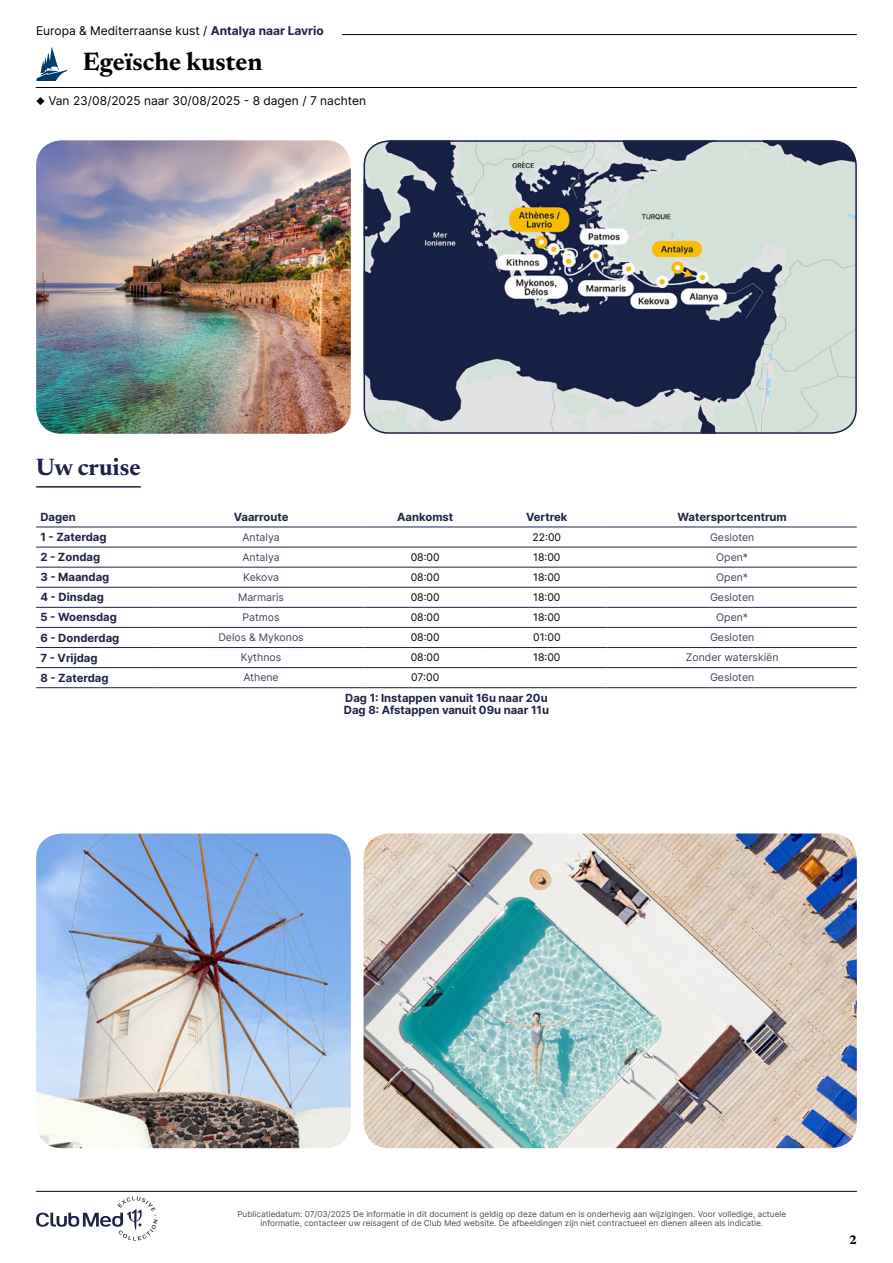
<style>
.page{position:relative;width:893px;height:1263px;background:#fff}
.page>*{position:absolute;margin:0;border:0;box-sizing:border-box;transform-origin:0 0}
.t1{font:700 25.5px "Newsreader 24 pt";color:#000}
.t2{font:700 24px "Newsreader 24 pt";color:#1e2346}
.t3{font:700 12.6px "Newsreader 24 pt";color:#000}
.t4{font:12px "Inter";color:#000}
.t5{font:700 11.25px/12px "Inter";color:#1e2346}
.t6{font:10.5px "Inter";color:#404462}
.t7{font:10.5px "Inter";color:#000}
.t8{font:8.25px/9px "Inter";color:#4d4d4d;text-align:center}
.s1{font-weight:700;color:#1e2346}
</style>
<div class="page">
<hr style="left:107px;top:34px;width:750px;height:1px;background:#000">
<hr style="left:36px;top:87px;width:821px;height:1px;background:#000">
<svg style="left:36px;top:47px;width:32px;height:34px"></svg>
<div style="left:36px;top:26px;width:305px;height:17px;background:#fff"></div>
<img style="left:364px;top:833px;width:493px;height:315px">
<hr style="left:36px;top:527px;width:122px;height:1px;background:#1e2346">
<hr style="left:158px;top:527px;width:206px;height:1px;background:#1e2346">
<hr style="left:364px;top:527px;width:122px;height:1px;background:#1e2346">
<hr style="left:486px;top:527px;width:122px;height:1px;background:#1e2346">
<hr style="left:608px;top:527px;width:249px;height:1px;background:#1e2346">
<hr style="left:36px;top:547px;width:122px;height:1px;background:#1e2346">
<hr style="left:158px;top:547px;width:206px;height:1px;background:#1e2346">
<hr style="left:364px;top:547px;width:122px;height:1px;background:#1e2346">
<hr style="left:486px;top:547px;width:122px;height:1px;background:#1e2346">
<hr style="left:608px;top:547px;width:249px;height:1px;background:#1e2346">
<hr style="left:36px;top:567px;width:122px;height:1px;background:#1e2346">
<hr style="left:158px;top:567px;width:206px;height:1px;background:#1e2346">
<hr style="left:364px;top:567px;width:122px;height:1px;background:#1e2346">
<hr style="left:486px;top:567px;width:122px;height:1px;background:#1e2346">
<hr style="left:608px;top:567px;width:249px;height:1px;background:#1e2346">
<hr style="left:36px;top:587px;width:122px;height:1px;background:#1e2346">
<hr style="left:158px;top:587px;width:206px;height:1px;background:#1e2346">
<hr style="left:364px;top:587px;width:122px;height:1px;background:#1e2346">
<hr style="left:486px;top:587px;width:122px;height:1px;background:#1e2346">
<hr style="left:608px;top:587px;width:249px;height:1px;background:#1e2346">
<hr style="left:36px;top:607px;width:122px;height:1px;background:#1e2346">
<hr style="left:158px;top:607px;width:206px;height:1px;background:#1e2346">
<hr style="left:364px;top:607px;width:122px;height:1px;background:#1e2346">
<hr style="left:486px;top:607px;width:122px;height:1px;background:#1e2346">
<hr style="left:608px;top:607px;width:249px;height:1px;background:#1e2346">
<hr style="left:36px;top:627px;width:122px;height:1px;background:#1e2346">
<hr style="left:158px;top:627px;width:206px;height:1px;background:#1e2346">
<hr style="left:364px;top:627px;width:122px;height:1px;background:#1e2346">
<hr style="left:486px;top:627px;width:122px;height:1px;background:#1e2346">
<hr style="left:608px;top:627px;width:249px;height:1px;background:#1e2346">
<hr style="left:36px;top:647px;width:122px;height:1px;background:#1e2346">
<hr style="left:158px;top:647px;width:206px;height:1px;background:#1e2346">
<hr style="left:364px;top:647px;width:122px;height:1px;background:#1e2346">
<hr style="left:486px;top:647px;width:122px;height:1px;background:#1e2346">
<hr style="left:608px;top:647px;width:249px;height:1px;background:#1e2346">
<hr style="left:36px;top:667px;width:122px;height:1px;background:#1e2346">
<hr style="left:36px;top:687px;width:122px;height:1px;background:#1e2346">
<hr style="left:158px;top:667px;width:206px;height:1px;background:#1e2346">
<hr style="left:158px;top:687px;width:206px;height:1px;background:#1e2346">
<hr style="left:364px;top:667px;width:122px;height:1px;background:#1e2346">
<hr style="left:364px;top:687px;width:122px;height:1px;background:#1e2346">
<hr style="left:486px;top:667px;width:122px;height:1px;background:#1e2346">
<hr style="left:486px;top:687px;width:122px;height:1px;background:#1e2346">
<hr style="left:608px;top:667px;width:249px;height:1px;background:#1e2346">
<hr style="left:608px;top:687px;width:249px;height:1px;background:#1e2346">
<img style="left:364px;top:140px;width:493px;height:294px">
<div style="left:364px;top:140px;width:493px;height:294px;border:2px solid #1e2346;border-radius:25px"></div>
<img style="left:36px;top:140px;width:315px;height:294px">
<img style="left:36px;top:833px;width:315px;height:315px">
<hr style="left:36px;top:486px;width:105px;height:2px;background:#1e2346">
<svg style="left:36px;top:1196px;width:122px;height:44px"></svg>
<hr style="left:36px;top:1191px;width:821px;height:1px;background:#000">
<h3 class="t4" style="left:36px;top:22px;width:289px">Europa &amp; Mediterraanse kust / <span class="s1">Antalya naar Lavrio</span></h3>
<h1 class="t1" style="left:83px;top:43px;width:181px">Egeïsche kusten</h1>
<h3 class="t4" style="left:36px;top:92px;width:331px">◆ Van 23/08/2025 naar 30/08/2025 - 8 dagen / 7 nachten</h3>
<h2 class="t2" style="left:36px;top:450px;width:106px">Uw cruise</h2>
<h3 class="t5" style="left:40px;top:510px;width:37px">Dagen</h3>
<h3 class="t5" style="left:234px;top:510px;width:56px">Vaarroute</h3>
<h3 class="t5" style="left:397px;top:510px;width:58px">Aankomst</h3>
<h3 class="t5" style="left:526px;top:510px;width:43px">Vertrek</h3>
<h3 class="t5" style="left:678px;top:510px;width:111px">Watersportcentrum</h3>
<h3 class="t5" style="left:40px;top:531px;width:68px">1 - Zaterdag</h3>
<p class="t6" style="left:243px;top:529px;width:39px">Antalya</p>
<p class="t7" style="left:532px;top:529px;width:30px">22:00</p>
<p class="t6" style="left:710px;top:529px;width:46px">Gesloten</p>
<h3 class="t5" style="left:40px;top:551px;width:61px">2 - Zondag</h3>
<p class="t6" style="left:243px;top:549px;width:39px">Antalya</p>
<p class="t7" style="left:411px;top:549px;width:31px">08:00</p>
<p class="t7" style="left:533px;top:549px;width:29px">18:00</p>
<p class="t6" style="left:716px;top:549px;width:33px">Open*</p>
<h3 class="t5" style="left:40px;top:571px;width:71px">3 - Maandag</h3>
<p class="t6" style="left:243px;top:570px;width:37px">Kekova</p>
<p class="t7" style="left:411px;top:570px;width:31px">08:00</p>
<p class="t7" style="left:533px;top:570px;width:29px">18:00</p>
<p class="t6" style="left:716px;top:570px;width:33px">Open*</p>
<h3 class="t5" style="left:40px;top:591px;width:65px">4 - Dinsdag</h3>
<p class="t6" style="left:238px;top:590px;width:48px">Marmaris</p>
<p class="t7" style="left:411px;top:590px;width:31px">08:00</p>
<p class="t7" style="left:533px;top:590px;width:29px">18:00</p>
<p class="t6" style="left:710px;top:590px;width:46px">Gesloten</p>
<h3 class="t5" style="left:40px;top:611px;width:78px">5 - Woensdag</h3>
<p class="t6" style="left:242px;top:610px;width:39px">Patmos</p>
<p class="t7" style="left:411px;top:610px;width:31px">08:00</p>
<p class="t7" style="left:533px;top:610px;width:29px">18:00</p>
<p class="t6" style="left:716px;top:610px;width:33px">Open*</p>
<h3 class="t5" style="left:40px;top:631px;width:80px">6 - Donderdag</h3>
<p class="t6" style="left:218px;top:630px;width:87px">Delos &amp; Mykonos</p>
<p class="t7" style="left:411px;top:630px;width:31px">08:00</p>
<p class="t7" style="left:533px;top:630px;width:29px">01:00</p>
<p class="t6" style="left:710px;top:630px;width:46px">Gesloten</p>
<h3 class="t5" style="left:40px;top:651px;width:59px">7 - Vrijdag</h3>
<p class="t6" style="left:241px;top:650px;width:42px">Kythnos</p>
<p class="t7" style="left:411px;top:650px;width:31px">08:00</p>
<p class="t7" style="left:533px;top:650px;width:29px">18:00</p>
<p class="t6" style="left:686px;top:650px;width:94px">Zonder waterskiën</p>
<h3 class="t5" style="left:40px;top:671px;width:70px">8 - Zaterdag</h3>
<p class="t6" style="left:243px;top:670px;width:37px">Athene</p>
<p class="t7" style="left:411px;top:670px;width:30px">07:00</p>
<p class="t6" style="left:710px;top:670px;width:46px">Gesloten</p>
<h3 class="t5" style="left:344px;top:691px;width:207px">Dag 1: Instappen vanuit 16u naar 20u<br>Dag 8: Afstappen vanuit 09u naar 11u</h3>
<p class="t8" style="left:237px;top:1209px;width:550px">Publicatiedatum: 07/03/2025 De informatie in dit document is geldig op deze datum en is onderhevig aan wijzigingen. Voor volledige, actuele informatie, contacteer uw reisagent of de Club Med website. De afbeeldingen zijn niet contractueel en dienen alleen als indicatie.</p>
<h3 class="t3" style="left:849px;top:1230px;width:9px">2</h3>
</div>
